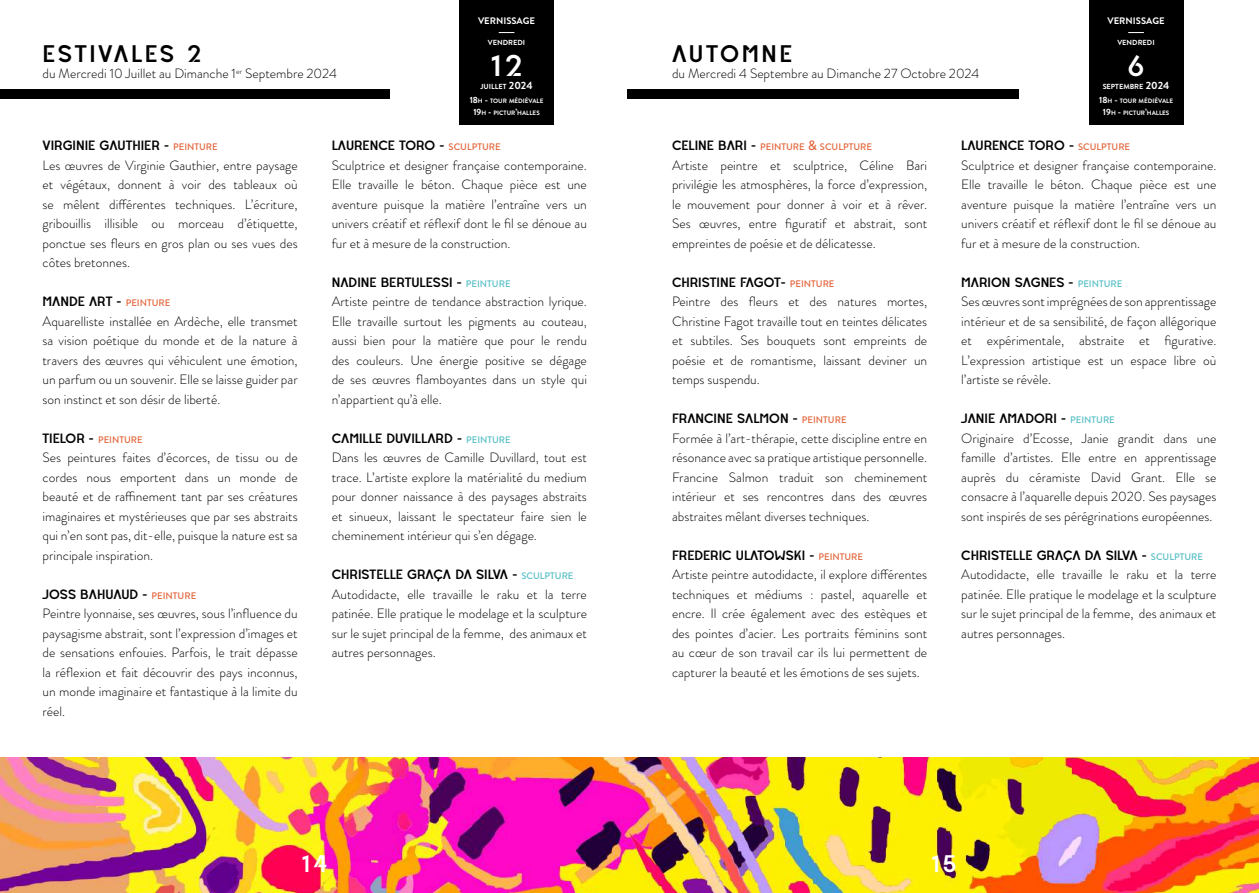
<style>
.page{position:relative;width:1259px;height:893px;background:#fff}
.page>*{position:absolute;margin:0;border:0;box-sizing:border-box;transform-origin:0 0}
.t1{font:30px "Deserta";color:#fff}
.t2{font:24px "Deserta";letter-spacing:.11em;color:#000}
.t3{font:24px "Deserta";color:#fff}
.t4{font:300 13.5px/19.5px "Brandon Grotesque";color:#000;text-align:justify}
.t5{font:13.5px "Deserta";color:#000}
.t6{font:500 9.45px "Brandon Grotesque";color:#e36236}
.t7{font:700 9.45px "Brandon Grotesque";color:#fff}
.t8{font:700 7.35px "Brandon Grotesque";color:#fff}
.t9{font:700 6.3px/12px "Brandon Grotesque";color:#fff;text-align:center}
.s1{font-size:10.5px}
.s2{font-size:9px}
.s3{font-family:"Brandon Grotesque";font-weight:500;font-size:9.45px;color:#e36236}
.s4{font-family:"Deserta";font-weight:400;font-size:13.5px;color:#000}
.s5{font-family:"Brandon Grotesque";font-weight:500;font-size:9.45px;color:#53bec5}
.s6{font-size:13.5px}
</style>
<div class="page">
<img style="left:0;top:758px;width:629px;height:135px">
<div style="left:0;top:89px;width:389px;height:10px;background:#000"></div>
<div style="left:459px;top:0;width:95px;height:125px;background:#000"></div>
<svg style="left:499px;top:32px;width:15px;height:1px"></svg>
<img style="left:629px;top:758px;width:630px;height:135px">
<div style="left:627px;top:89px;width:392px;height:10px;background:#000"></div>
<div style="left:1089px;top:0;width:94px;height:125px;background:#000"></div>
<svg style="left:1128px;top:32px;width:16px;height:1px"></svg>
<h2 class="t2" style="left:43px;top:43px;width:160px">ESTIVALES 2</h2>
<p class="t4" style="left:43px;top:64px;width:296px">du Mercredi 10 Juillet au Dimanche 1<sup>er</sup> Septembre 2024</p>
<p class="t7" style="left:478px;top:14px;width:59px">VERNISSAGE</p>
<p class="t8" style="left:488px;top:38px;width:39px">VENDREDI</p>
<p class="t8" style="left:480px;top:82px;width:54px">JUILLET <span class="s1">2024</span></p>
<h1 class="t1" style="left:490px;top:52px;width:34px">12</h1>
<h2 class="t2" style="left:672px;top:43px;width:122px">AUTOMNE</h2>
<p class="t4" style="left:672px;top:64px;width:309px">du Mercredi 4 Septembre au Dimanche 27 Octobre 2024</p>
<p class="t7" style="left:1107px;top:14px;width:59px">VERNISSAGE</p>
<p class="t8" style="left:1117px;top:38px;width:39px">VENDREDI</p>
<p class="t8" style="left:1102px;top:82px;width:68px">SEPTEMBRE <span class="s1">2024</span></p>
<h1 class="t1" style="left:1127px;top:52px;width:19px">6</h1>
<p class="t9" style="left:470px;top:95px;width:75px"><span class="s2">18</span>H <span class="s2">-</span> TOUR MÉDIÉVALE<br><span class="s2">19</span>H <span class="s2">-</span> PICTUR<span class="s2">’</span>HALLES</p>
<p class="t9" style="left:1099px;top:95px;width:75px"><span class="s2">18</span>H <span class="s2">-</span> TOUR MÉDIÉVALE<br><span class="s2">19</span>H <span class="s2">-</span> PICTUR<span class="s2">’</span>HALLES</p>
<p class="t5" style="left:43px;top:139px;width:177px">VIRGINIE GAUTHIER - <span class="s3">PEINTURE</span></p>
<p class="t4" style="left:43px;top:155px;width:257px">Les œuvres de Virginie Gauthier, entre paysage et végétaux, donnent à voir des tableaux où se mêlent différentes techniques. L’écriture, gribouillis illisible ou morceau d’étiquette, ponctue ses fleurs en gros plan ou ses vues des côtes bretonnes.</p>
<p class="t5" style="left:43px;top:295px;width:129px">MANDE ART - <span class="s3">PEINTURE</span></p>
<p class="t4" style="left:43px;top:311px;width:257px">Aquarelliste installée en Ardèche, elle transmet sa vision poétique du monde et de la nature à travers des œuvres qui véhiculent une émotion, un parfum ou un souvenir. Elle se laisse guider par son instinct et son désir de liberté.</p>
<p class="t6" style="left:43px;top:433px;width:102px"><span class="s4">TIELOR -</span> PEINTURE</p>
<p class="t4" style="left:43px;top:448px;width:257px">Ses peintures faites d’écorces, de tissu ou de cordes nous emportent dans un monde de beauté et de raffinement tant par ses créatures imaginaires et mystérieuses que par ses abstraits qui n’en sont pas, dit-elle, puisque la nature est sa principale inspiration.</p>
<p class="t5" style="left:43px;top:588px;width:155px">JOSS BAHUAUD - <span class="s3">PEINTURE</span></p>
<p class="t4" style="left:43px;top:604px;width:257px">Peintre lyonnaise, ses œuvres, sous l’influence du paysagisme abstrait, sont l’expression d’images et de sensations enfouies. Parfois, le trait dépasse la réflexion et fait découvrir des pays inconnus, un monde imaginaire et fantastique à la limite du réel.</p>
<p class="t5" style="left:332px;top:139px;width:170px">LAURENCE TORO - <span class="s3">SCULPTURE</span></p>
<p class="t4" style="left:332px;top:155px;width:257px">Sculptrice et designer française contemporaine.<br>Elle travaille le béton. Chaque pièce est une aventure puisque la matière l’entraîne vers un univers créatif et réflexif dont le fil se dénoue au fur et à mesure de la construction.</p>
<p class="t5" style="left:332px;top:276px;width:180px">NADINE BERTULESSI - <span class="s5">PEINTURE</span></p>
<p class="t4" style="left:332px;top:292px;width:257px">Artiste peintre de tendance abstraction lyrique.<br>Elle travaille surtout les pigments au couteau, aussi bien pour la matière que pour le rendu des couleurs. Une énergie positive se dégage de ses œuvres flamboyantes dans un style qui n’appartient qu’à elle.</p>
<p class="t5" style="left:332px;top:432px;width:180px">CAMILLE DUVILLARD - <span class="s5">PEINTURE</span></p>
<p class="t4" style="left:332px;top:448px;width:257px">Dans les œuvres de Camille Duvillard, tout est trace. L’artiste explore la matérialité du medium pour donner naissance à des paysages abstraits et sinueux, laissant le spectateur faire sien le cheminement intérieur qui s’en dégage.</p>
<p class="t5" style="left:332px;top:568px;width:243px">CHRISTELLE GRACA DA SILVA - <span class="s5">SCULPTURE</span></p>
<p class="t4" style="left:332px;top:584px;width:257px">Autodidacte, elle travaille le raku et la terre patinée. Elle pratique le modelage et la sculpture sur le sujet principal de la femme, des animaux et autres personnages.</p>
<p class="t6" style="left:672px;top:140px;width:201px"><span class="s4">CELINE BARI -</span> PEINTURE <span class="s6">&amp;</span> SCULPTURE</p>
<p class="t4" style="left:672px;top:155px;width:257px">Artiste peintre et sculptrice, Céline Bari privilégie les atmosphères, la force d’expression, le mouvement pour donner à voir et à rêver.<br>Ses œuvres, entre figuratif et abstrait, sont empreintes de poésie et de délicatesse.</p>
<p class="t5" style="left:672px;top:276px;width:164px">CHRISTINE FAGOT- <span class="s3">PEINTURE</span></p>
<p class="t4" style="left:672px;top:292px;width:257px">Peintre des fleurs et des natures mortes, Christine Fagot travaille tout en teintes délicates et subtiles. Ses bouquets sont empreints de poésie et de romantisme, laissant deviner un temps suspendu.</p>
<p class="t5" style="left:672px;top:412px;width:176px">FRANCINE SALMON - <span class="s3">PEINTURE</span></p>
<p class="t4" style="left:672px;top:428px;width:257px">Formée à l’art-thérapie, cette discipline entre en résonance avec sa pratique artistique personnelle.<br>Francine Salmon traduit son cheminement intérieur et ses rencontres dans des œuvres abstraites mêlant diverses techniques.</p>
<p class="t5" style="left:672px;top:549px;width:193px">FREDERIC ULATOWSKI - <span class="s3">PEINTURE</span></p>
<p class="t4" style="left:672px;top:565px;width:257px">Artiste peintre autodidacte, il explore différentes techniques et médiums : pastel, aquarelle et encre. Il crée également avec des estèques et des pointes d’acier. Les portraits féminins sont au cœur de son travail car ils lui permettent de capturer la beauté et les émotions de ses sujets.</p>
<p class="t5" style="left:961px;top:139px;width:170px">LAURENCE TORO - <span class="s3">SCULPTURE</span></p>
<p class="t4" style="left:961px;top:155px;width:257px">Sculptrice et designer française contemporaine.<br>Elle travaille le béton. Chaque pièce est une aventure puisque la matière l’entraîne vers un univers créatif et réflexif dont le fil se dénoue au fur et à mesure de la construction.</p>
<p class="t5" style="left:961px;top:276px;width:163px">MARION SAGNES - <span class="s5">PEINTURE</span></p>
<p class="t4" style="left:961px;top:292px;width:257px">Ses œuvres sont imprégnées de son apprentissage intérieur et de sa sensibilité, de façon allégorique et expérimentale, abstraite et figurative.<br>L’expression artistique est un espace libre où l’artiste se révèle.</p>
<p class="t5" style="left:961px;top:412px;width:155px">JANIE AMADORI - <span class="s5">PEINTURE</span></p>
<p class="t4" style="left:961px;top:428px;width:257px">Originaire d’Ecosse, Janie grandit dans une famille d’artistes. Elle entre en apprentissage auprès du céramiste David Grant. Elle se consacre à l’aquarelle depuis 2020. Ses paysages sont inspirés de ses pérégrinations européennes.</p>
<p class="t5" style="left:961px;top:549px;width:243px">CHRISTELLE GRACA DA SILVA - <span class="s5">SCULPTURE</span></p>
<p class="t4" style="left:961px;top:565px;width:257px">Autodidacte, elle travaille le raku et la terre patinée. Elle pratique le modelage et la sculpture sur le sujet principal de la femme, des animaux et autres personnages.</p>
<h2 class="t3" style="left:301px;top:852px;width:28px">14</h2>
<h2 class="t3" style="left:931px;top:852px;width:27px">15</h2>
</div>
